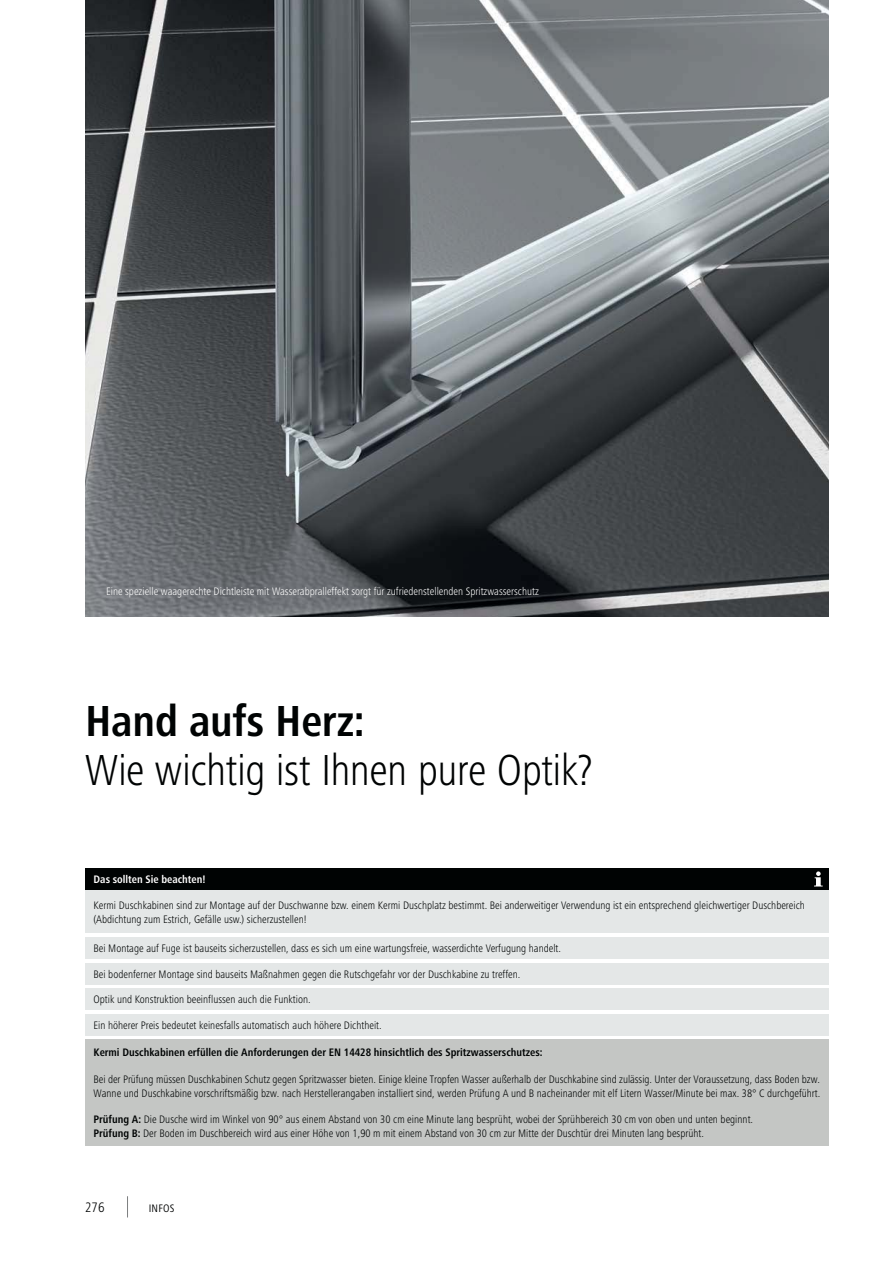
<style>
.page{position:relative;width:893px;height:1263px;background:#fff}
.page>*{position:absolute;margin:0;border:0;box-sizing:border-box;transform-origin:0 0}
.t1{font:300 condensed 45px "Frutiger Next LTW1 G";letter-spacing:-.015em;color:#000303}
.t2{font:700 condensed 45px "Frutiger Next LTW1 G";letter-spacing:-.005em;color:#000303}
.t3{font:300 condensed 14.25px "Frutiger Next LTW1 G";color:#000303}
.t4{font:300 condensed 11.25px/13.5px "Frutiger Next LTW1 G";color:#000303}
.t5{font:300 condensed 11.25px "Frutiger Next LTW1 G";color:#fff}
.t6{font:700 condensed 11.25px "Frutiger Next LTW1 G";color:#000303}
.t7{font:700 condensed 11.25px "Frutiger Next LTW1 G";color:#fff}
.t8{font:condensed 11.25px "Frutiger Next LTW1 G";letter-spacing:.015em;color:#000303}
.s1{font-weight:700}
</style>
<div class="page">
<img style="left:85px;top:0;width:744px;height:617px">
<svg style="left:127px;top:1196px;width:1px;height:21px"></svg>
<div style="left:85px;top:869px;width:744px;height:21px;background:#000303"></div>
<svg style="left:814px;top:871px;width:9px;height:16px"></svg>
<div style="left:85px;top:891px;width:744px;height:42px;background:#e4e7e7"></div>
<div style="left:85px;top:937px;width:744px;height:22px;background:#e4e7e7"></div>
<div style="left:85px;top:963px;width:744px;height:21px;background:#e4e7e7"></div>
<div style="left:85px;top:988px;width:744px;height:22px;background:#e4e7e7"></div>
<div style="left:85px;top:1014px;width:744px;height:21px;background:#e4e7e7"></div>
<div style="left:85px;top:1039px;width:744px;height:107px;background:#c4c6c4"></div>
<p class="t5" style="left:106px;top:585px;width:434px">Eine spezielle waagerechte Dichtleiste mit Wasserabpralleffekt sorgt für zufriedenstellenden Spritzwasserschutz</p>
<h1 class="t2" style="left:85px;top:695px;width:281px">Hand aufs Herz:</h1>
<h1 class="t1" style="left:85px;top:744px;width:509px">Wie wichtig ist Ihnen pure Optik?</h1>
<p class="t7" style="left:94px;top:873px;width:114px">Das sollten Sie beachten!</p>
<p class="t4" style="left:94px;top:899px;width:713px">Kermi Duschkabinen sind zur Montage auf der Duschwanne bzw. einem Kermi Duschplatz bestimmt. Bei anderweitiger Verwendung ist ein entsprechend gleichwertiger Duschbereich (Abdichtung zum Estrich, Gefälle usw.) sicherzustellen!</p>
<p class="t4" style="left:94px;top:942px;width:469px">Bei Montage auf Fuge ist bauseits sicherzustellen, dass es sich um eine wartungsfreie, wasserdichte Verfugung handelt.</p>
<p class="t4" style="left:94px;top:967px;width:428px">Bei bodenferner Montage sind bauseits Maßnahmen gegen die Rutschgefahr vor der Duschkabine zu treffen.</p>
<p class="t4" style="left:94px;top:993px;width:219px">Optik und Konstruktion beeinflussen auch die Funktion.</p>
<p class="t4" style="left:94px;top:1018px;width:290px">Ein höherer Preis bedeutet keinesfalls automatisch auch höhere Dichtheit.</p>
<p class="t6" style="left:94px;top:1046px;width:451px">Kermi Duschkabinen erfüllen die Anfor de rungen der EN 14428 hinsichtlich des Spritzwasserschutzes:</p>
<p class="t4" style="left:94px;top:1073px;width:728px">Bei der Prüfung müssen Duschkabinen Schutz gegen Spritzwasser bieten. Einige kleine Tropfen Wasser außerhalb der Duschkabine sind zulässig. Unter der Voraussetzung, dass Boden bzw.<br>Wanne und Dusch kabine vorschriftsmäßig bzw. nach Hersteller an gaben installiert sind, werden Prüfung A und B nacheinander mit elf Litern Wasser/Minute bei max. 38° C durchgeführt.</p>
<p class="t4" style="left:94px;top:1113px;width:661px"><span class="s1">Prüfung A:</span> Die Dusche wird im Winkel von 90° aus einem Abstand von 30 cm eine Minute lang besprüht, wobei der Sprühbereich 30 cm von oben und unten beginnt.<br><span class="s1">Prüfung B:</span> Der Boden im Duschbereich wird aus einer Höhe von 1,90 m mit einem Abstand von 30 cm zur Mitte der Duschtür drei Minuten lang besprüht.</p>
<p class="t3" style="left:85px;top:1199px;width:21px">276</p>
<p class="t8" style="left:149px;top:1201px;width:27px">INFOS</p>
</div>
